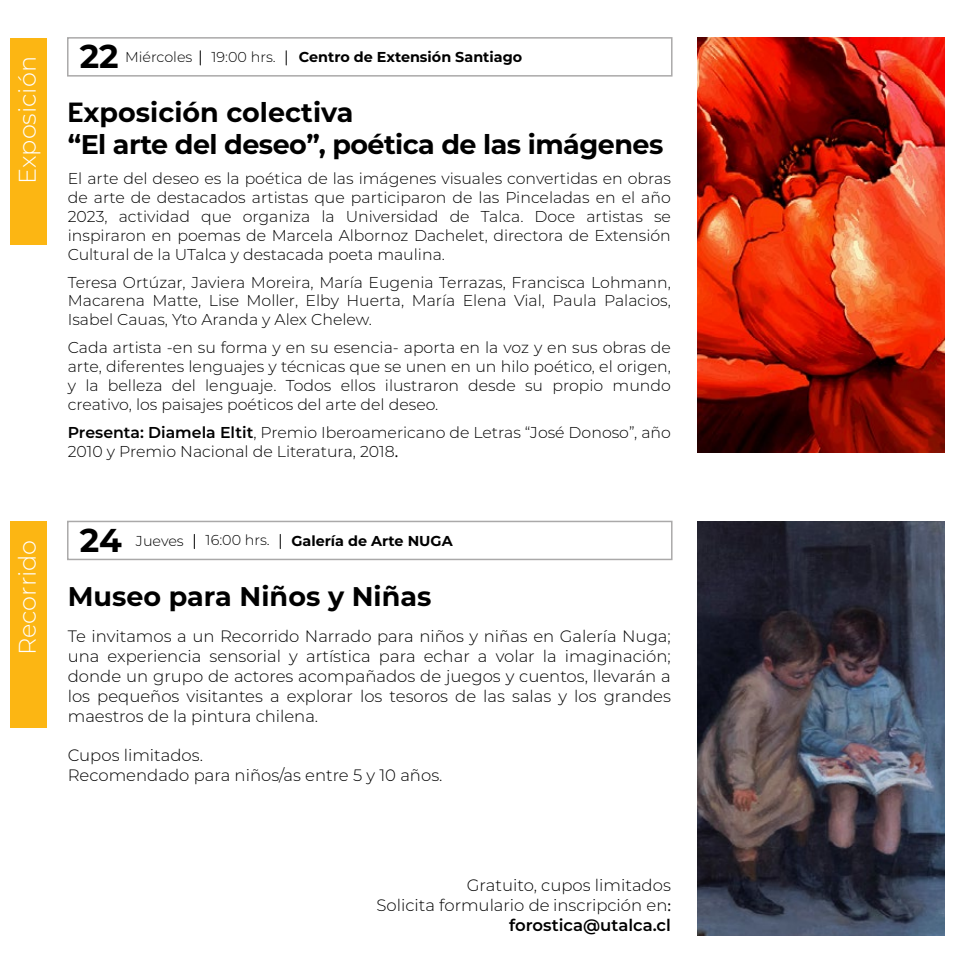
<style>
.page{position:relative;width:978px;height:978px;background:#fff}
.page>*{position:absolute;margin:0;border:0;box-sizing:border-box;transform-origin:0 0}
.t1{font:700 33px "Montserrat";color:#000}
.t2{font:700 27px/31.5px "Montserrat";letter-spacing:-.005em;color:#000}
.t3{font:300 24px "Montserrat";color:#fff}
.t4{font:300 16.5px/19.8px "Montserrat";color:#000;text-align:justify}
.t5{font:300 15.75px/18.9px "Montserrat";color:#000;text-align:justify}
.t6{font:700 14.4px "Montserrat";color:#000}
.t7{font:300 14.4px "Montserrat";color:#000}
.s1{font-family:"Barlow"}
.s2{font-weight:600}
.s3{font-family:"Myriad Pro";font-weight:400}
</style>
<div class="page">
<div style="left:10px;top:38px;width:37px;height:207px;background:#fcb613"></div>
<div style="left:67px;top:37px;width:606px;height:40px;border:2px solid #aaa9a9"></div>
<svg style="left:286px;top:51px;width:1px;height:14px"></svg>
<svg style="left:200px;top:51px;width:1px;height:14px"></svg>
<img style="left:697px;top:38px;width:248px;height:414px">
<div style="left:10px;top:521px;width:37px;height:207px;background:#fcb613"></div>
<div style="left:67px;top:521px;width:606px;height:39px;border:2px solid #aaa9a9"></div>
<svg style="left:280px;top:534px;width:1px;height:15px"></svg>
<svg style="left:194px;top:534px;width:1px;height:15px"></svg>
<img style="left:697px;top:521px;width:248px;height:415px">
<h3 class="t3" style="left:11px;top:184px;width:129px;rotate:-90deg">Exposición</h3>
<h1 class="t1" style="left:80px;top:33px;width:40px">22</h1>
<p class="t7" style="left:125px;top:47px;width:69px">Miércoles</p>
<p class="t7" style="left:212px;top:47px;width:66px">19:00 hrs.</p>
<p class="t6" style="left:299px;top:47px;width:225px">Centro de Extensión Santiago</p>
<h2 class="t2" style="left:68px;top:95px;width:597px"><span class="s1">E</span>xposición colectiva<br>“El arte del deseo”, poética de las imágenes</h2>
<p class="t5" style="left:68px;top:169px;width:605px">El arte del deseo es la poética de las imágenes visuales convertidas en obras de arte de destacados artistas que participaron de las Pinceladas en el año 2023, actividad que organiza la Universidad de Talca. Doce artistas se inspiraron en poemas de Marcela Albornoz Dachelet, directora de Extensión Cultural de la UTalca y destacada poeta maulina.</p>
<p class="t5" style="left:68px;top:272px;width:605px">Teresa Ortúzar, Javiera Moreira, María Eugenia Terrazas, Francisca Lohmann, Macarena Matte, Lise Moller, Elby Huerta, María Elena Vial, Paula Palacios, Isabel Cauas, Yto Aranda y Alex Chelew.</p>
<p class="t5" style="left:68px;top:338px;width:605px">Cada artista -en su forma y en su esencia- aporta en la voz y en sus obras de arte, diferentes lenguajes y técnicas que se unen en un hilo poético, el origen, y la belleza del lenguaje. Todos ellos ilustraron desde su propio mundo creativo, los paisajes poéticos del arte del deseo.</p>
<p class="t5" style="left:68px;top:422px;width:605px"><span class="s2">Presenta: Diamela Eltit</span>, Premio Iberoamericano de Letras “José Donoso”, año<br>2010 y Premio Nacional de Literatura, 2018<span class="s3">.</span></p>
<h3 class="t3" style="left:11px;top:655px;width:117px;rotate:-90deg">Recorrido</h3>
<h1 class="t1" style="left:80px;top:516px;width:43px">24</h1>
<p class="t7" style="left:136px;top:531px;width:49px">Jueves</p>
<p class="t7" style="left:206px;top:530px;width:66px">16:00 hrs.</p>
<p class="t6" style="left:291px;top:530px;width:163px">Galería de Arte NUGA</p>
<h2 class="t2" style="left:68px;top:579px;width:365px">Museo para Niños y Niñas</h2>
<p class="t4" style="left:68px;top:626px;width:605px">Te invitamos a un Recorrido Narrado para niños y niñas en Galería Nuga; una experiencia sensorial y artística para echar a volar la imaginación; donde un grupo de actores acompañados de juegos y cuentos, llevarán a los pequeños visitantes a explorar los tesoros de las salas y los grandes maestros de la pintura chilena.</p>
<p class="t4" style="left:68px;top:745px;width:376px">Cupos limitados.<br>Recomendado para niños/as entre 5 y 10 años.</p>
<p class="t4" style="left:376px;top:875px;width:296px;text-align:right">Gratuito, cupos limitados<br>Solicita formulario de inscripción en<span class="s3">: </span><span class="s2">forostica@utalca.cl</span></p>
</div>
